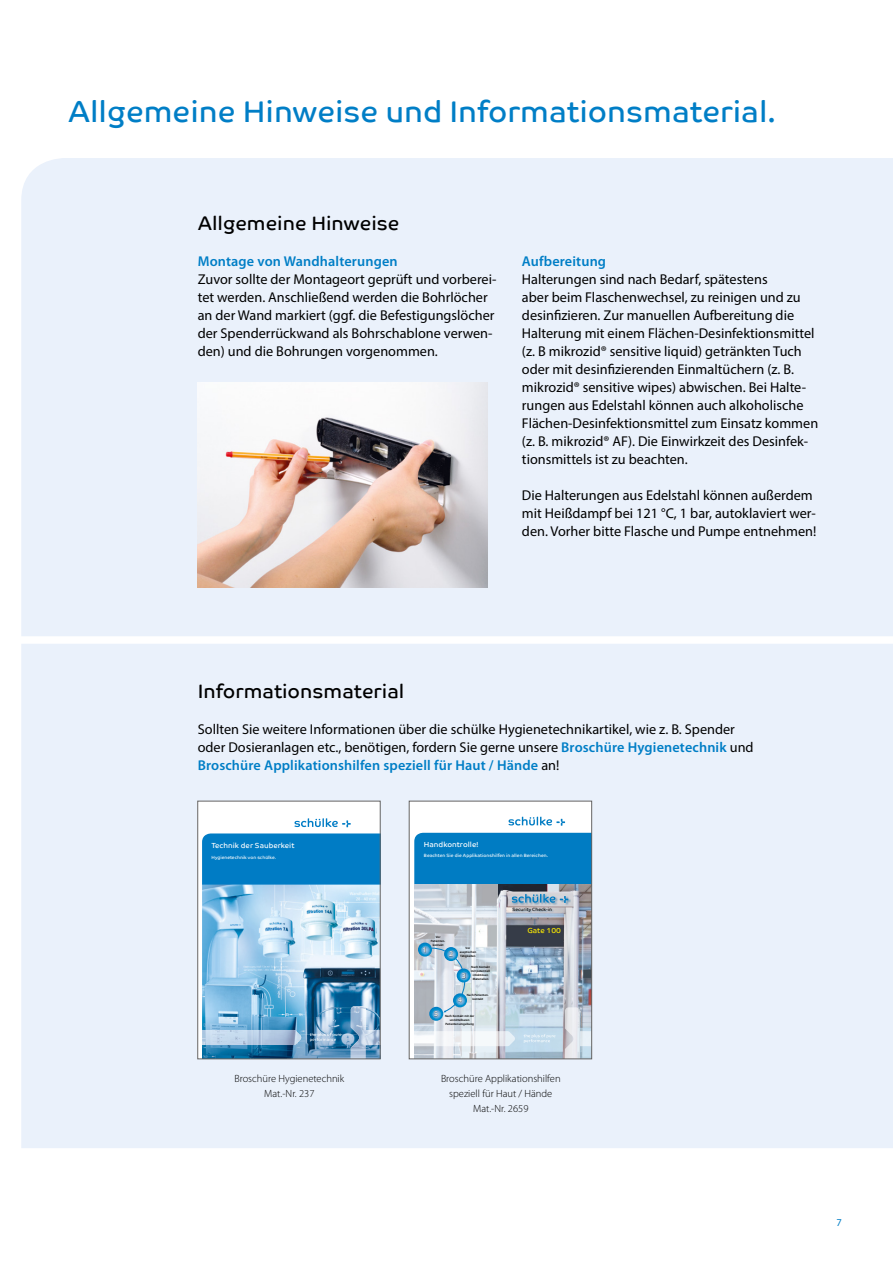
<style>
.page{position:relative;width:893px;height:1263px;background:#fff}
.page>*{position:absolute;margin:0;border:0;box-sizing:border-box;transform-origin:0 0}
.t1{font:30px "Co Text";color:#007ec6}
.t2{font:19.5px "Co Text";color:#000}
.t3{font:14.25px/18px "Myriad Pro";color:#000}
.t4{font:600 14.25px "Myriad Pro";letter-spacing:.01em;color:#007ec6}
.t5{font:300 10.5px/15px "Myriad Pro";color:#000;text-align:center}
.t6{font:10.5px "Myriad Pro";color:#007ec6}
.t7{font:7.35px "Co Text";letter-spacing:.005em;color:#fff}
.t8{font:7.35px "Co Text";letter-spacing:.005em;color:#ffed00}
.t9{font:6.9px "Co Text";color:#fff}
.t10{font:4.65px "Co Text";letter-spacing:.005em;color:#fff}
.t11{font:4.65px "Co Text";letter-spacing:.005em;color:#000}
.t12{font:600 3.15px/4.1px "Myriad Pro";letter-spacing:.01em;color:#000;text-align:center}
.s1{font-weight:600;color:#007ec6}
</style>
<div class="page">
<div style="left:21px;top:158px;width:872px;height:990px;background:#eaf1fb"></div>
<div style="left:198px;top:801px;width:182px;height:258px;background:#fff"></div>
<img style="left:202px;top:884px;width:176px;height:133px">
<div style="left:202px;top:833px;width:176px;height:51px;background:#007cc5"></div>
<img style="left:202px;top:1017px;width:149px;height:17px">
<img style="left:287px;top:1034px;width:64px;height:23px">
<img style="left:202px;top:1045px;width:85px;height:12px">
<img style="left:351px;top:1006px;width:15px;height:11px">
<img style="left:351px;top:1017px;width:27px;height:40px">
<svg style="left:310px;top:1033px;width:31px;height:9px"></svg>
<svg style="left:294px;top:818px;width:57px;height:9px"></svg>
<img style="left:202px;top:1030px;width:99px;height:15px">
<svg style="left:379px;top:1058px;width:5px;height:5px"></svg>
<div style="left:197px;top:801px;width:183px;height:258px;border:1px solid #656463"></div>
<div style="left:409px;top:801px;width:183px;height:258px;background:#fff"></div>
<svg style="left:508px;top:817px;width:57px;height:9px"></svg>
<svg style="left:414px;top:833px;width:176px;height:224px;background:#8db3cc"></svg>
<div style="left:409px;top:801px;width:183px;height:258px;border:1px solid #656463"></div>
<div style="left:12px;top:636px;width:881px;height:8px;background:#fff"></div>
<img style="left:198px;top:382px;width:290px;height:206px">
<h1 class="t1" style="left:68px;top:94px;width:709px">Allgemeine Hinweise und Informationsmaterial.</h1>
<h2 class="t2" style="left:198px;top:212px;width:203px">Allgemeine Hinweise</h2>
<p class="t4" style="left:198px;top:252px;width:201px">Montage von Wandhalterungen</p>
<p class="t3" style="left:198px;top:270px;width:300px">Zuvor sollte der Montageort geprüft und vorberei&shy;tet werden. Anschließend werden die Bohrlöcher an der Wand markiert (ggf. die Befestigungslöcher der Spenderrückwand als Bohrschablone verwen&shy;den) und die Bohrungen vorgenommen.</p>
<p class="t4" style="left:522px;top:252px;width:86px">Aufbereitung</p>
<p class="t3" style="left:522px;top:270px;width:298px">Halterungen sind nach Bedarf, spätestens<br>aber beim Flaschenwechsel, zu reinigen und zu desinfizieren. Zur manuellen Aufbereitung die Halterung mit einem Flächen-Desinfektionsmittel (z. B mikrozid® sensitive liquid) getränkten Tuch oder mit desinfizierenden Einmaltüchern (z. B. mikrozid® sensitive wipes) abwischen. Bei Halte&shy;rungen aus Edelstahl können auch alkoholische Flächen-Desinfektionsmittel zum Einsatz kommen (z. B. mikrozid® AF). Die Einwirkzeit des Desinfek&shy;tionsmittels ist zu beachten.</p>
<p class="t3" style="left:522px;top:486px;width:296px">Die Halterungen aus Edelstahl können außerdem mit Heißdampf bei 121 °C, 1 bar, autoklaviert wer&shy;den. Vorher bitte Flasche und Pumpe entnehmen!</p>
<h2 class="t2" style="left:198px;top:680px;width:208px">Informationsmaterial</h2>
<p class="t3" style="left:198px;top:720px;width:557px">Sollten Sie weitere Informationen über die schülke Hygienetechnikartikel, wie z. B. Spender oder Dosieranlagen etc., benötigen, fordern Sie gerne unsere <span class="s1">Broschüre Hygienetechnik</span> und<br><span class="s1">Broschüre Applikationshilfen speziell für Haut / Hände</span> an!</p>
<p class="t7" style="left:212px;top:841px;width:84px">Technik der Sauberkeit</p>
<p class="t10" style="left:212px;top:855px;width:66px">Hygienetechnik von schülke.</p>
<p class="t7" style="left:424px;top:840px;width:56px">Handkontrolle!</p>
<p class="t10" style="left:424px;top:853px;width:126px">Beachten Sie die Applikationshilfen in allen Bereichen.</p>
<p class="t11" style="left:512px;top:906px;width:41px">Security Check-in</p>
<p class="t12" style="left:431px;top:935px;width:16px">Vor<br>Patienten&shy;kontakt</p>
<p class="t12" style="left:460px;top:945px;width:18px">Vor aseptischen<br>Tätigkeiten</p>
<p class="t12" style="left:471px;top:965px;width:20px">Nach Kontakt mit potentiell infektiösen<br>Materialien</p>
<p class="t12" style="left:467px;top:992px;width:24px">Nach Patienten&shy;kontakt</p>
<p class="t12" style="left:445px;top:1014px;width:31px">Nach Kontakt mit der unmittelbaren<br>Patientenumgebung</p>
<p class="t9" style="left:423px;top:945px;width:6px">1</p>
<p class="t9" style="left:449px;top:950px;width:6px">2</p>
<p class="t9" style="left:461px;top:971px;width:6px">3</p>
<p class="t9" style="left:458px;top:996px;width:6px">4</p>
<p class="t9" style="left:434px;top:1009px;width:6px">5</p>
<p class="t8" style="left:527px;top:926px;width:35px">Gate 100</p>
<p class="t5" style="left:234px;top:1071px;width:111px">Broschüre Hygienetechnik<br>Mat.-Nr. 237</p>
<p class="t5" style="left:441px;top:1071px;width:121px">Broschüre Applikationshilfen speziell für Haut / Hände<br>Mat.-Nr. 2659</p>
<p class="t6" style="left:837px;top:1216px;width:7px">7</p>
</div>
